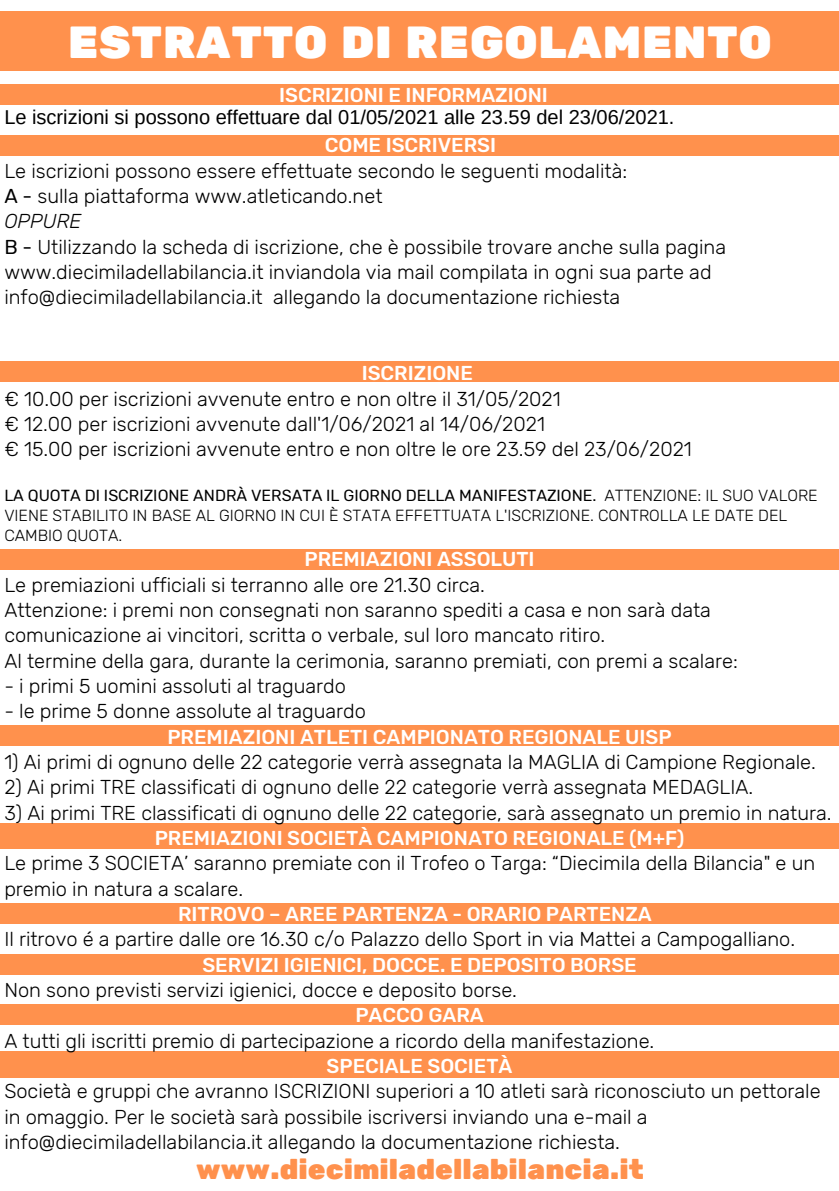
<style>
.page{position:relative;width:839px;height:1191px;background:#fff}
.page>*{position:absolute;margin:0;border:0;box-sizing:border-box;transform-origin:0 0}
.t1{font:44.8px "Rubik One";color:#fff}
.t2{font:28px "Rubik One";color:#ff914d}
.t3{font:300 20px/25.4px "Rubik";color:#000}
.t4{font:500 20px "Rubik";color:#fff}
.t5{font:20px "Arimo";color:#000}
.t6{font:300 16px/19.8px "Rubik";color:#000}
.s1{font-weight:400}
.s2{font-style:italic}
</style>
<div class="page">
<div style="left:0;top:11px;width:838px;height:60px;background:#ff914d"></div>
<div style="left:0;top:84px;width:838px;height:20px;background:#ff914d"></div>
<div style="left:0;top:136px;width:838px;height:20px;background:#ff914d"></div>
<div style="left:0;top:362px;width:838px;height:20px;background:#ff914d"></div>
<div style="left:0;top:549px;width:838px;height:20px;background:#ff914d"></div>
<div style="left:0;top:726px;width:838px;height:20px;background:#ff914d"></div>
<div style="left:0;top:954px;width:838px;height:20px;background:#ff914d"></div>
<div style="left:0;top:903px;width:838px;height:21px;background:#ff914d"></div>
<div style="left:0;top:823px;width:838px;height:25px;background:#ff914d"></div>
<div style="left:0;top:1004px;width:838px;height:21px;background:#ff914d"></div>
<div style="left:0;top:1051px;width:838px;height:27px;background:#ff914d"></div>
<h1 class="t1" style="left:68px;top:16px;width:705px">ESTRATTO DI REGOLAMENTO</h1>
<p class="t4" style="left:279px;top:83px;width:270px">ISCRIZIONI E INFORMAZIONI</p>
<p class="t5" style="left:4px;top:105px;width:671px">Le iscrizioni si possono effettuare dal 01/05/2021 alle 23.59 del 23/06/2021.</p>
<p class="t4" style="left:325px;top:134px;width:173px">COME ISCRIVERSI</p>
<p class="t3" style="left:4px;top:159px;width:723px">Le iscrizioni possono essere effettuate secondo le seguenti modalità:<br><span class="s1">A -</span> sulla piattaforma www.atleticando.net<br><span class="s2">OPPURE<br></span><span class="s1">B -</span> Utilizzando la scheda di iscrizione, che è possibile trovare anche sulla pagina www.diecimiladellabilancia.it inviandola via mail compilata in ogni sua parte ad info@diecimiladellabilancia.it allegando la documentazione richiesta</p>
<p class="t4" style="left:361px;top:362px;width:113px">ISCRIZIONE</p>
<p class="t3" style="left:4px;top:387px;width:689px">€ 10.00 per iscrizioni avvenute entro e non oltre il 31/05/2021<br>€ 12.00 per iscrizioni avvenute dall'1/06/2021 al 14/06/2021<br>€ 15.00 per iscrizioni avvenute entro e non oltre le ore 23.59 del 23/06/2021</p>
<p class="t6" style="left:4px;top:486px;width:815px"><span class="s1">LA QUOTA DI ISCRIZIONE ANDRÀ VERSATA IL GIORNO DELLA MANIFESTAZIONE.</span> ATTENZIONE: IL SUO VALORE<br>VIENE STABILITO IN BASE AL GIORNO IN CUI È STATA EFFETTUATA L'ISCRIZIONE. CONTROLLA LE DATE DEL<br>CAMBIO QUOTA.</p>
<p class="t4" style="left:304px;top:548px;width:232px">PREMIAZIONI ASSOLUTI</p>
<p class="t3" style="left:4px;top:572px;width:735px">Le premiazioni ufficiali si terranno alle ore 21.30 circa.<br>Attenzione: i premi non consegnati non saranno spediti a casa e non sarà data comunicazione ai vincitori, scritta o verbale, sul loro mancato ritiro.<br>Al termine della gara, durante la cerimonia, saranno premiati, con premi a scalare:</p>
<p class="t3" style="left:4px;top:674px;width:343px">- i primi 5 uomini assoluti al traguardo</p>
<p class="t3" style="left:4px;top:699px;width:363px">- le prime 5 donne assolute al traguardo</p>
<p class="t4" style="left:167px;top:725px;width:505px">PREMIAZIONI ATLETI CAMPIONATO REGIONALE UISP</p>
<p class="t3" style="left:4px;top:750px;width:813px">1) Ai primi di ognuno delle 22 categorie verrà assegnata la MAGLIA di Campione Regionale.</p>
<p class="t3" style="left:4px;top:775px;width:750px">2) Ai primi TRE classificati di ognuno delle 22 categorie verrà assegnata MEDAGLIA.</p>
<p class="t3" style="left:4px;top:800px;width:828px">3) Ai primi TRE classificati di ognuno delle 22 categorie, sarà assegnato un premio in natura.</p>
<p class="t4" style="left:155px;top:826px;width:531px">PREMIAZIONI SOCIETÀ CAMPIONATO REGIONALE (M+F)</p>
<p class="t3" style="left:4px;top:851px;width:812px">Le prime 3 SOCIETA’ saranno premiate con il Trofeo o Targa: “Diecimila della Bilancia" e un premio in natura a scalare.</p>
<p class="t4" style="left:178px;top:902px;width:475px">RITROVO – AREE PARTENZA - ORARIO PARTENZA</p>
<p class="t3" style="left:4px;top:927px;width:792px">Il ritrovo é a partire dalle ore 16.30 c/o Palazzo dello Sport in via Mattei a Campogalliano.</p>
<p class="t4" style="left:202px;top:953px;width:436px">SERVIZI IGIENICI, DOCCE. E DEPOSITO BORSE</p>
<p class="t3" style="left:4px;top:978px;width:514px">Non sono previsti servizi igienici, docce e deposito borse.</p>
<p class="t4" style="left:355px;top:1004px;width:130px">PACCO GARA</p>
<p class="t3" style="left:4px;top:1028px;width:651px">A tutti gli iscritti premio di partecipazione a ricordo della manifestazione.</p>
<p class="t4" style="left:326px;top:1054px;width:187px">SPECIALE SOCIETÀ</p>
<p class="t3" style="left:4px;top:1079px;width:817px">Società e gruppi che avranno ISCRIZIONI superiori a 10 atleti sarà riconosciuto un pettorale in omaggio. Per le società sarà possibile iscriversi inviando una e-mail a info@diecimiladellabilancia.it allegando la documentazione richiesta.</p>
<h2 class="t2" style="left:196px;top:1153px;width:449px">www.diecimiladellabilancia.it</h2>
</div>
